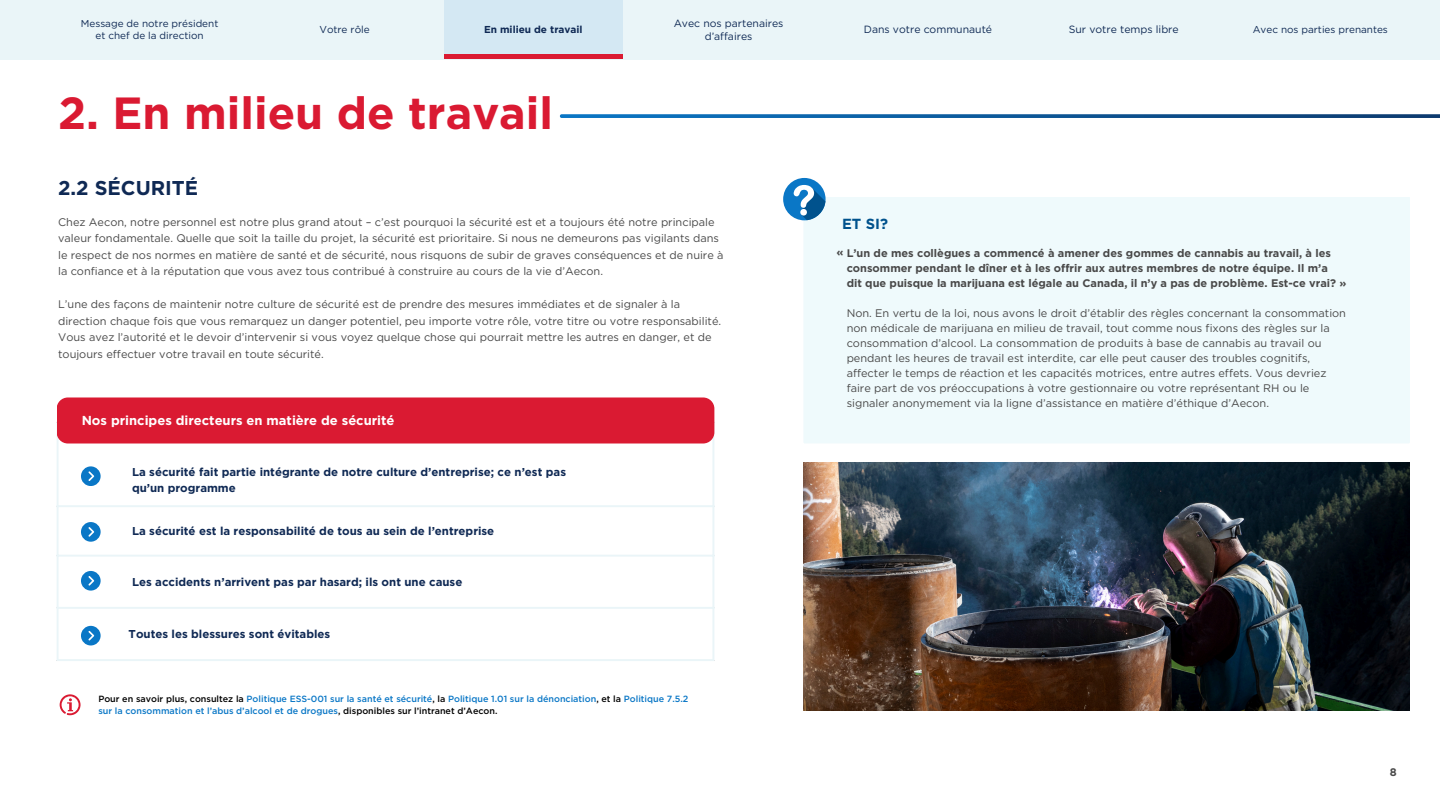
<style>
.page{position:relative;width:1440px;height:810px;background:#fff}
.page>*{position:absolute;margin:0;border:0;box-sizing:border-box;transform-origin:0 0}
.t1{font:700 45px "Gotham";color:#da1a32}
.t2{font:700 20px "Gotham";color:#0f2954}
.t3{font:700 14.6px "Gotham";color:#00528d}
.t4{font:700 13px "Gotham";color:#fff}
.t5{font:700 11.4px "Gotham";color:#0f2954}
.t6{font:11px/15px "Gotham";color:#494949}
.t7{font:700 11px/15px "Gotham";color:#494949}
.t8{font:10.5px/12.8px "Gotham";color:#0f2954;text-align:center}
.t9{font:700 10.1px "Gotham";color:#0f2954}
.t10{font:10.1px "Gotham";color:#0f2954}
.t11{font:10px/12px "Gotham";color:#0f2954;text-align:center}
.t12{font:500 9px/12px "Gotham";color:#0a77c6}
.s1{color:#000}
</style>
<div class="page">
<hr style="left:57px;top:423px;width:2px;height:236px;background:#eaf5f8">
<hr style="left:712px;top:423px;width:2px;height:236px;background:#eaf5f8">
<hr style="left:57px;top:505px;width:657px;height:2px;background:#eaf5f8">
<hr style="left:57px;top:555px;width:657px;height:2px;background:#eaf5f8">
<hr style="left:57px;top:607px;width:657px;height:2px;background:#eaf5f8">
<hr style="left:57px;top:659px;width:657px;height:2px;background:#eaf5f8">
<div style="left:57px;top:397px;width:657px;height:47px;background:#da1a32;border-radius:11px"></div>
<div style="left:803px;top:197px;width:607px;height:247px;background:#effafc;border-radius:2px"></div>
<div style="left:783px;top:178px;width:43px;height:42px;background:#0a77c6;border-radius:50%"></div>
<svg style="left:794px;top:185px;width:31px;height:35px"></svg>
<svg style="left:60px;top:694px;width:21px;height:21px"></svg>
<svg style="left:81px;top:466px;width:19px;height:20px"></svg>
<svg style="left:81px;top:522px;width:19px;height:20px"></svg>
<svg style="left:81px;top:571px;width:19px;height:19px"></svg>
<svg style="left:81px;top:626px;width:19px;height:19px"></svg>
<img style="left:803px;top:462px;width:607px;height:248px">
<div style="left:0;top:0;width:1440px;height:59px;background:#eaf5f8"></div>
<div style="left:444px;top:0;width:179px;height:54px;background:#d4e8f3"></div>
<div style="left:444px;top:54px;width:179px;height:5px;background:#da1a32"></div>
<svg style="left:560px;top:114px;width:880px;height:4px"></svg>
<p class="t11" style="left:81px;top:18px;width:139px">Message de notre président et chef de la direction</p>
<p class="t10" style="left:319px;top:25px;width:52px">Votre rôle</p>
<p class="t8" style="left:674px;top:18px;width:111px">Avec nos partenaires d’affaires</p>
<p class="t8" style="left:864px;top:23px;width:130px">Dans votre communauté</p>
<p class="t8" style="left:1069px;top:23px;width:111px">Sur votre temps libre</p>
<p class="t11" style="left:1253px;top:24px;width:137px">Avec nos parties prenantes</p>
<p class="t9" style="left:484px;top:25px;width:100px">En milieu de travail</p>
<p class="t1" style="left:58px;top:93px;width:497px">2. En milieu de travail</p>
<p class="t2" style="left:58px;top:179px;width:142px">2.2 SÉCURITÉ</p>
<h5 class="t6" style="left:58px;top:214px;width:667px;line-height:16.5px">Chez Aecon, notre personnel est notre plus grand atout – c’est pourquoi la sécurité est et a toujours été notre principale valeur fondamentale. Quelle que soit la taille du projet, la sécurité est prioritaire. Si nous ne demeurons pas vigilants dans le respect de nos normes en matière de santé et de sécurité, nous risquons de subir de graves conséquences et de nuire à la confiance et à la réputation que vous avez tous contribué à construire au cours de la vie d’Aecon.</h5>
<h5 class="t6" style="left:58px;top:297px;width:665px;line-height:16.5px">L’une des façons de maintenir notre culture de sécurité est de prendre des mesures immédiates et de signaler à la direction chaque fois que vous remarquez un danger potentiel, peu importe votre rôle, votre titre ou votre responsabilité.<br>Vous avez l’autorité et le devoir d’intervenir si vous voyez quelque chose qui pourrait mettre les autres en danger, et de toujours effectuer votre travail en toute sécurité.</h5>
<h4 class="t4" style="left:82px;top:415px;width:314px">Nos principes directeurs en matière de sécurité</h4>
<h5 class="t5" style="left:132px;top:465px;width:436px">La sécurité fait partie intégrante de notre culture d’entreprise; ce n’est pas</h5>
<h5 class="t5" style="left:132px;top:481px;width:105px">qu’un programme</h5>
<h5 class="t5" style="left:132px;top:524px;width:364px">La sécurité est la responsabilité de tous au sein de l’entreprise</h5>
<h5 class="t5" style="left:132px;top:575px;width:332px">Les accidents n’arrivent pas par hasard; ils ont une cause</h5>
<h5 class="t5" style="left:129px;top:627px;width:203px">Toutes les blessures sont évitables</h5>
<p class="t12" style="left:98px;top:693px;width:592px"><span class="s1">Pour en savoir plus, consultez la</span> Politique ESS-001 sur la santé et sécurité<span class="s1">, la</span> Politique 1.01 sur la dénonciation<span class="s1">, et la</span> Politique 7.5.2 sur la consommation et l’abus d’alcool et de drogues<span class="s1">, disponibles sur l’intranet d’Aecon.</span></p>
<p class="t3" style="left:842px;top:218px;width:47px">ET SI?</p>
<h5 class="t7" style="left:847px;top:246px;width:501px">L’un de mes collègues a commencé à amener des gommes de cannabis au travail, à les consommer pendant le dîner et à les offrir aux autres membres de notre équipe. Il m’a<br>dit que puisque la marijuana est légale au Canada, il n’y a pas de problème. Est-ce vrai? »</h5>
<h1 class="t6" style="left:847px;top:306px;width:501px">Non. En vertu de la loi, nous avons le droit d’établir des règles concernant la consommation non médicale de marijuana en milieu de travail, tout comme nous fixons des règles sur la consommation d’alcool. La consommation de produits à base de cannabis au travail ou pendant les heures de travail est interdite, car elle peut causer des troubles cognitifs, affecter le temps de réaction et les capacités motrices, entre autres effets. Vous devriez faire part de vos préoccupations à votre gestionnaire ou votre représentant RH ou le signaler anonymement via la ligne d’assistance en matière d’éthique d’Aecon.</h1>
<h2 class="t7" style="left:836px;top:245px;width:9px">«</h2>
<p class="t7" style="left:1390px;top:765px;width:8px">8</p>
</div>
